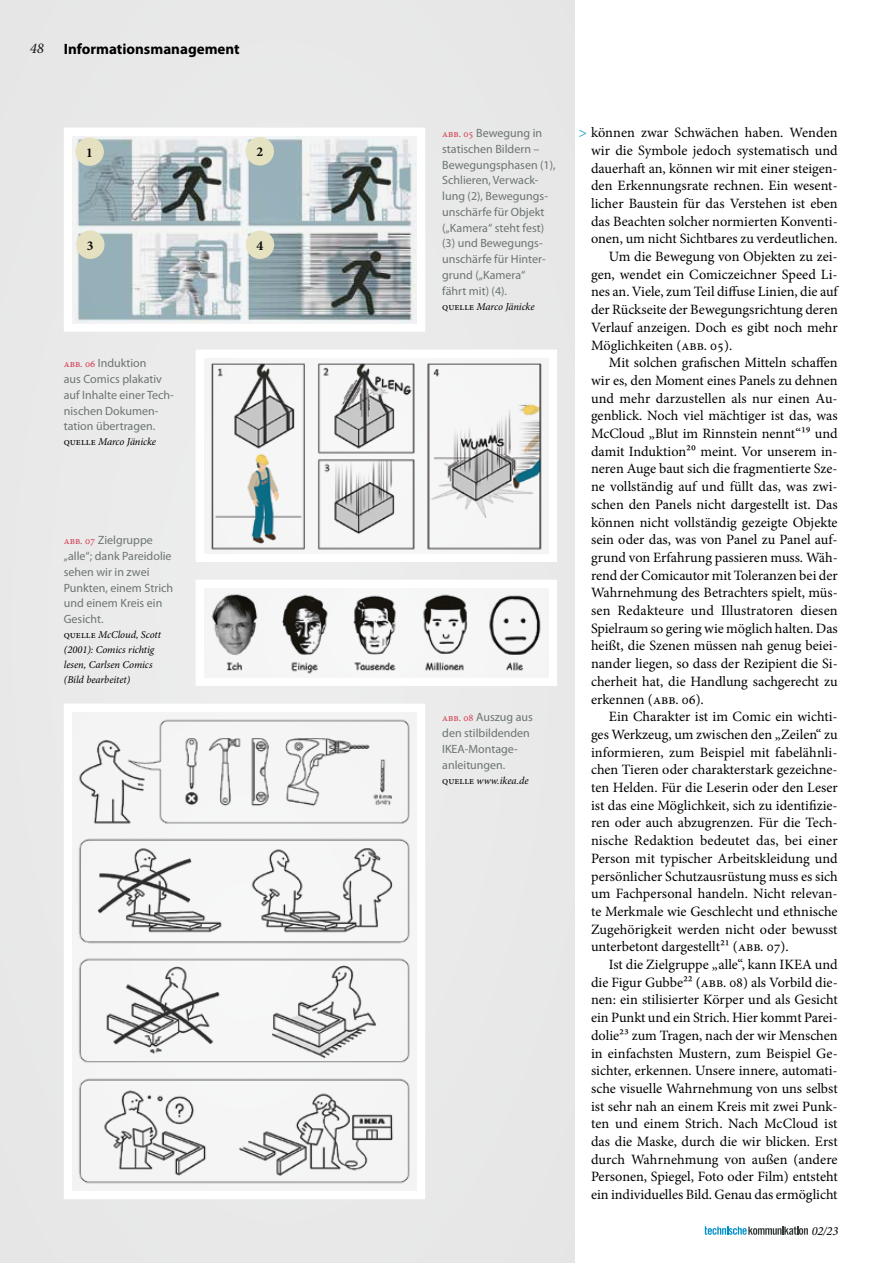
<style>
.page{position:relative;width:893px;height:1263px;background:#fff}
.page>*{position:absolute;margin:0;border:0;box-sizing:border-box;transform-origin:0 0}
.t1{font:700 15px "Myriad Pro";color:#000}
.t2{font:italic 15px "Minion Pro";color:#000}
.t3{font:14.25px "Minion Pro";color:#000}
.t4{font:700 13.8px "Minion Pro";color:#000}
.t5{font:700 13.5px "Minion Pro";color:#000}
.t6{font:italic 12.45px "Minion Pro";color:#000}
.t7{font:12px/15.8px "Myriad Pro";color:#6b7471}
.t8{font:italic 10.5px/15px "Minion Pro";letter-spacing:-.005em;color:#000}
.s1{font-family:"Minion Pro";font-size:10.5px;color:#d43b4f}
.s2{font-style:normal}
.s3{font-style:italic;color:#0090c9}
</style>
<div class="page">
<svg style="left:705px;top:1226px;width:103px;height:9px"></svg>
<div style="left:0;top:0;width:574px;height:1263px;background:#e8e8e8"></div>
<svg style="left:195px;top:349px;width:362px;height:213px;background:#fdfdfd"></svg>
<div style="left:195px;top:580px;width:362px;height:106px;background:#fff"></div>
<div style="left:64px;top:703px;width:361px;height:496px;background:#fff"></div>
<div style="left:64px;top:128px;width:361px;height:204px;background:#fff"></div>
<svg style="left:72px;top:712px;width:345px;height:479px"></svg>
<svg style="left:204px;top:358px;width:345px;height:195px"></svg>
<svg style="left:204px;top:588px;width:345px;height:89px"></svg>
<svg style="left:72px;top:136px;width:345px;height:187px"></svg>
<p class="t2" style="left:30px;top:38px;width:16px">48</p>
<p class="t1" style="left:64px;top:39px;width:177px">Informationsmanagement</p>
<p class="t5" style="left:86px;top:143px;width:8px">1</p>
<p class="t5" style="left:256px;top:142px;width:8px">2</p>
<p class="t5" style="left:87px;top:236px;width:8px">3</p>
<p class="t4" style="left:256px;top:236px;width:8px">4</p>
<p class="t7" style="left:64px;top:355px;width:112px"><span class="s1">abb. 06</span> Induktion<br>aus Comics plakativ auf Inhalte einer Tech&shy;nischen Dokumen&shy;tation übertragen.</p>
<p class="t8" style="left:64px;top:434px;width:94px"><span class="s2">quelle</span> Marco Jänicke</p>
<p class="t7" style="left:64px;top:532px;width:111px"><span class="s1">abb. 07</span> Zielgruppe „alle“; dank Pareidolie sehen wir in zwei<br>Punkten, einem Strich und einem Kreis ein<br>Gesicht.</p>
<p class="t8" style="left:64px;top:627px;width:99px"><span class="s2">quelle</span> McCloud, Scott (2001): Comics richtig lesen, Carlsen Comics (Bild bearbeitet)</p>
<p class="t7" style="left:442px;top:125px;width:115px"><span class="s1">abb. 05</span> Bewegung in statischen Bildern –<br>Bewegungsphasen (1),<br>Schlieren, Verwack&shy;lung (2), Bewegungs&shy;unschärfe für Objekt („Kamera“ steht fest) (3) und Bewegungs&shy;unschärfe für Hinter&shy;grund („Kamera“<br>fährt mit) (4).</p>
<p class="t8" style="left:442px;top:299px;width:94px"><span class="s2">quelle</span> Marco Jänicke</p>
<p class="t7" style="left:442px;top:709px;width:92px"><span class="s1">abb. 08</span> Auszug aus den stilbildenden<br>IKEA-Montage&shy;anleitungen.</p>
<p class="t8" style="left:442px;top:773px;width:88px"><span class="s2">quelle</span> www.ikea.de</p>
<p class="t3" style="left:578px;top:123px;width:261px"><span class="s3">&gt;</span> können zwar Schwächen haben. Wenden</p>
<p class="t3" style="left:591px;top:141px;width:248px">wir die Symbole jedoch systematisch und</p>
<p class="t3" style="left:591px;top:158px;width:248px">dauerhaft an, können wir mit einer steigen-</p>
<p class="t3" style="left:591px;top:176px;width:248px">den Erkennungsrate rechnen. Ein wesent-</p>
<p class="t3" style="left:591px;top:194px;width:248px">licher Baustein für das Verstehen ist eben</p>
<p class="t3" style="left:591px;top:212px;width:248px">das Beachten solcher normierten Konventi-</p>
<p class="t3" style="left:591px;top:229px;width:248px">onen, um nicht Sichtbares zu verdeutlichen.</p>
<p class="t3" style="left:609px;top:247px;width:230px">Um die Bewegung von Objekten zu zei-</p>
<p class="t3" style="left:591px;top:265px;width:248px">gen, wendet ein Comiczeichner Speed Li-</p>
<p class="t3" style="left:591px;top:282px;width:249px">nes an. Viele, zum Teil diffuse Linien, die auf</p>
<p class="t3" style="left:591px;top:300px;width:248px">der Rückseite der Bewegungsrichtung deren</p>
<p class="t3" style="left:591px;top:318px;width:248px">Verlauf anzeigen. Doch es gibt noch mehr</p>
<p class="t3" style="left:591px;top:335px;width:143px">Möglichkeiten (abb. 05).</p>
<p class="t3" style="left:609px;top:353px;width:230px">Mit solchen grafischen Mitteln schaffen</p>
<p class="t3" style="left:591px;top:371px;width:248px">wir es, den Moment eines Panels zu dehnen</p>
<p class="t3" style="left:591px;top:389px;width:248px">und mehr darzustellen als nur einen Au-</p>
<p class="t3" style="left:591px;top:406px;width:248px">genblick. Noch viel mächtiger ist das, was</p>
<p class="t3" style="left:591px;top:424px;width:248px">McCloud „Blut im Rinnstein nennt“¹⁹ und</p>
<p class="t3" style="left:591px;top:442px;width:248px">damit Induktion²⁰ meint. Vor unserem in-</p>
<p class="t3" style="left:591px;top:459px;width:248px">neren Auge baut sich die fragmentierte Sze-</p>
<p class="t3" style="left:591px;top:477px;width:248px">ne vollständig auf und füllt das, was zwi-</p>
<p class="t3" style="left:591px;top:495px;width:248px">schen den Panels nicht dargestellt ist. Das</p>
<p class="t3" style="left:591px;top:512px;width:248px">können nicht vollständig gezeigte Objekte</p>
<p class="t3" style="left:591px;top:530px;width:248px">sein oder das, was von Panel zu Panel auf-</p>
<p class="t3" style="left:591px;top:548px;width:248px">grund von Erfahrung passieren muss. Wäh-</p>
<p class="t3" style="left:591px;top:565px;width:248px">rend der Comicautor mit Toleranzen bei der</p>
<p class="t3" style="left:591px;top:583px;width:248px">Wahrnehmung des Betrachters spielt, müs-</p>
<p class="t3" style="left:591px;top:601px;width:248px">sen Redakteure und Illustratoren diesen</p>
<p class="t3" style="left:591px;top:619px;width:248px">Spielraum so gering wie möglich halten. Das</p>
<p class="t3" style="left:591px;top:636px;width:248px">heißt, die Szenen müssen nah genug beiei-</p>
<p class="t3" style="left:591px;top:654px;width:248px">nander liegen, so dass der Rezipient die Si-</p>
<p class="t3" style="left:591px;top:672px;width:248px">cherheit hat, die Handlung sachgerecht zu</p>
<p class="t3" style="left:591px;top:689px;width:114px">erkennen (abb. 06).</p>
<p class="t3" style="left:609px;top:707px;width:230px">Ein Charakter ist im Comic ein wichti-</p>
<p class="t3" style="left:591px;top:725px;width:248px">ges Werkzeug, um zwischen den „Zeilen“ zu</p>
<p class="t3" style="left:591px;top:742px;width:248px">informieren, zum Beispiel mit fabelähnli-</p>
<p class="t3" style="left:591px;top:760px;width:248px">chen Tieren oder charakterstark gezeichne-</p>
<p class="t3" style="left:591px;top:778px;width:248px">ten Helden. Für die Leserin oder den Leser</p>
<p class="t3" style="left:591px;top:796px;width:248px">ist das eine Möglichkeit, sich zu identifizie-</p>
<p class="t3" style="left:591px;top:813px;width:248px">ren oder auch abzugrenzen. Für die Tech-</p>
<p class="t3" style="left:591px;top:831px;width:248px">nische Redaktion bedeutet das, bei einer</p>
<p class="t3" style="left:591px;top:849px;width:248px">Person mit typischer Arbeitskleidung und</p>
<p class="t3" style="left:591px;top:866px;width:248px">persönlicher Schutzausrüstung muss es sich</p>
<p class="t3" style="left:591px;top:884px;width:248px">um Fachpersonal handeln. Nicht relevan-</p>
<p class="t3" style="left:591px;top:902px;width:248px">te Merkmale wie Geschlecht und ethnische</p>
<p class="t3" style="left:591px;top:919px;width:248px">Zugehörigkeit werden nicht oder bewusst</p>
<p class="t3" style="left:591px;top:937px;width:199px">unterbetont dargestellt²¹ (abb. 07).</p>
<p class="t3" style="left:609px;top:955px;width:230px">Ist die Zielgruppe „alle“, kann IKEA und</p>
<p class="t3" style="left:591px;top:973px;width:248px">die Figur Gubbe²² (abb. 08) als Vorbild die-</p>
<p class="t3" style="left:591px;top:990px;width:248px">nen: ein stilisierter Körper und als Gesicht</p>
<p class="t3" style="left:591px;top:1008px;width:248px">ein Punkt und ein Strich. Hier kommt Parei-</p>
<p class="t3" style="left:591px;top:1026px;width:248px">dolie²³ zum Tragen, nach der wir Menschen</p>
<p class="t3" style="left:591px;top:1043px;width:248px">in einfachsten Mustern, zum Beispiel Ge-</p>
<p class="t3" style="left:591px;top:1061px;width:248px">sichter, erkennen. Unsere innere, automati-</p>
<p class="t3" style="left:591px;top:1079px;width:248px">sche visuelle Wahrnehmung von uns selbst</p>
<p class="t3" style="left:591px;top:1096px;width:248px">ist sehr nah an einem Kreis mit zwei Punk-</p>
<p class="t3" style="left:591px;top:1114px;width:248px">ten und einem Strich. Nach McCloud ist</p>
<p class="t3" style="left:591px;top:1132px;width:248px">das die Maske, durch die wir blicken. Erst</p>
<p class="t3" style="left:591px;top:1150px;width:248px">durch Wahrnehmung von außen (andere</p>
<p class="t3" style="left:591px;top:1167px;width:248px">Personen, Spiegel, Foto oder Film) entsteht</p>
<p class="t3" style="left:591px;top:1185px;width:248px">ein individuelles Bild. Genau das ermöglicht</p>
<p class="t6" style="left:812px;top:1222px;width:28px">02/23</p>
</div>
